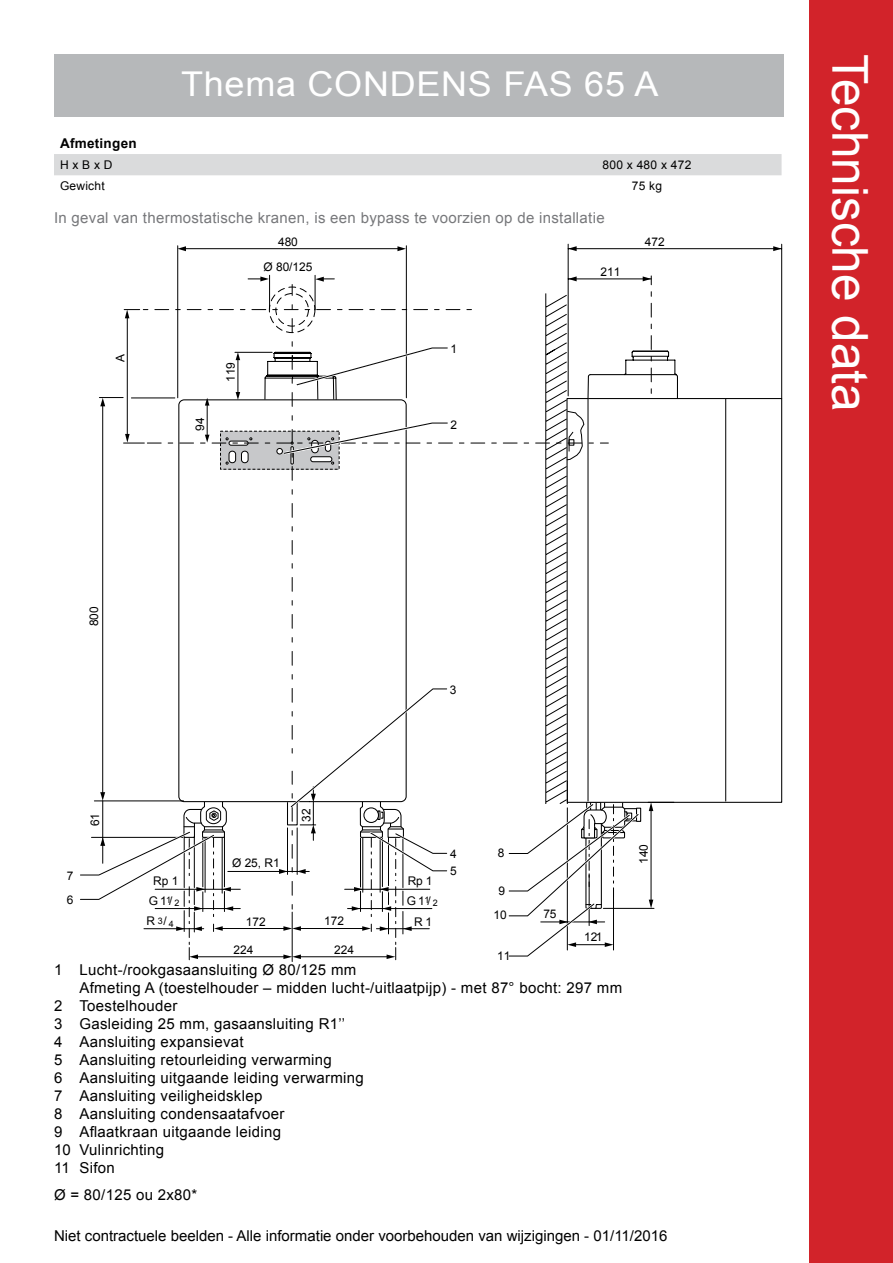
<style>
.page{position:relative;width:893px;height:1263px;background:#fff}
.page>*{position:absolute;margin:0;border:0;box-sizing:border-box;transform-origin:0 0}
.t1{font:49.5px "Arial";color:#fff}
.t2{font:34.2px "Arial";letter-spacing:.02em;color:#fff;scale:1.05 1}
.t3{font:15px "Arial";letter-spacing:.02em;color:#000}
.t4{font:15px "Arial";color:#000}
.t5{font:15px "Arial";letter-spacing:.02em;color:#77787b}
.t6{font:700 13.5px "Arial";letter-spacing:.02em;color:#000}
.t7{font:12px/19.4px "Arial";color:#000}
.t8{font:12px "Arial";letter-spacing:.02em;color:#000}
.s1{font-size:9px}
</style>
<div class="page">
<div style="left:54px;top:54px;width:730px;height:63px;background:#b6b8ba"></div>
<div style="left:54px;top:154px;width:728px;height:21px;background:#dadbdc"></div>
<svg style="left:678px;top:397px;width:105px;height:406px"></svg>
<hr style="left:725px;top:398px;width:1px;height:403px;background:#000">
<hr style="left:406px;top:246px;width:1px;height:152px;background:#000">
<hr style="left:177px;top:246px;width:1px;height:152px;background:#000">
<svg style="left:177px;top:246px;width:9px;height:5px"></svg>
<svg style="left:397px;top:246px;width:9px;height:5px"></svg>
<svg style="left:569px;top:246px;width:8px;height:5px"></svg>
<svg style="left:773px;top:246px;width:8px;height:5px"></svg>
<hr style="left:182px;top:248px;width:221px;height:1px;background:#000">
<hr style="left:315px;top:275px;width:1px;height:34px;background:#000">
<hr style="left:269px;top:275px;width:1px;height:34px;background:#000">
<hr style="left:292px;top:912px;width:1px;height:49px;background:#000">
<hr style="left:568px;top:248px;width:214px;height:1px;background:#000">
<hr style="left:781px;top:244px;width:1px;height:155px;background:#000">
<hr style="left:568px;top:244px;width:1px;height:152px;background:#000">
<svg style="left:80px;top:276px;width:598px;height:684px"></svg>
<div style="left:809px;top:0;width:84px;height:1263px;background:#d2232a"></div>
<h2 class="t2" style="left:181px;top:62px;width:456px">Thema CONDENS FAS 65 A</h2>
<p class="t6" style="left:60px;top:135px;width:78px">Afmetingen</p>
<p class="t7" style="left:60px;top:155px;width:54px">H x B x D</p>
<p class="t8" style="left:603px;top:157px;width:90px">800 x 480 x 472</p>
<p class="t8" style="left:60px;top:178px;width:46px">Gewicht</p>
<p class="t7" style="left:632px;top:177px;width:32px">75 kg</p>
<p class="t5" style="left:54px;top:208px;width:552px">In geval van thermostatische kranen, is een bypass te voorzien op de installatie</p>
<p class="t7" style="left:278px;top:232px;width:21px">480</p>
<p class="t7" style="left:645px;top:232px;width:21px">472</p>
<p class="t7" style="left:111px;top:361px;width:9px;rotate:-90deg">A</p>
<p class="t7" style="left:263px;top:257px;width:51px">Ø 80/125</p>
<p class="t7" style="left:190px;top:431px;width:15px;rotate:-90deg">94</p>
<p class="t7" style="left:221px;top:382px;width:21px;rotate:-90deg">119</p>
<p class="t7" style="left:450px;top:339px;width:8px">1</p>
<p class="t7" style="left:450px;top:415px;width:8px">2</p>
<p class="t7" style="left:601px;top:262px;width:21px">211</p>
<p class="t7" style="left:84px;top:626px;width:21px;rotate:-90deg">800</p>
<p class="t7" style="left:450px;top:680px;width:8px">3</p>
<p class="t7" style="left:86px;top:826px;width:15px;rotate:-90deg">61</p>
<p class="t7" style="left:297px;top:822px;width:15px;rotate:-90deg">32</p>
<p class="t7" style="left:450px;top:844px;width:8px">4</p>
<p class="t7" style="left:232px;top:853px;width:49px">Ø 25, R1</p>
<p class="t7" style="left:67px;top:866px;width:8px">7</p>
<p class="t7" style="left:450px;top:862px;width:8px">5</p>
<p class="t7" style="left:153px;top:871px;width:27px">Rp 1</p>
<p class="t7" style="left:407px;top:871px;width:32px">Rp 1<br>G 1<span class="s1">1</span>/ <sub>2</sub></p>
<p class="t7" style="left:146px;top:911px;width:29px">R <span class="s1">3</span>/<sub>4</sub></p>
<p class="t7" style="left:67px;top:890px;width:8px">6</p>
<p class="t7" style="left:149px;top:891px;width:32px">G 1<span class="s1">1</span>/ <sub>2</sub></p>
<p class="t7" style="left:246px;top:912px;width:21px">172</p>
<p class="t7" style="left:324px;top:911px;width:21px">172</p>
<p class="t7" style="left:414px;top:912px;width:20px">R 1</p>
<p class="t7" style="left:234px;top:940px;width:21px">224</p>
<p class="t7" style="left:334px;top:940px;width:21px">224</p>
<p class="t7" style="left:498px;top:843px;width:8px">8</p>
<p class="t7" style="left:498px;top:881px;width:8px">9</p>
<p class="t7" style="left:494px;top:905px;width:15px">10</p>
<p class="t7" style="left:497px;top:946px;width:15px">11</p>
<p class="t7" style="left:543px;top:905px;width:15px">75</p>
<p class="t7" style="left:584px;top:928px;width:20px">121</p>
<p class="t3" style="left:54px;top:960px;width:304px">1 Lucht-/rookgasaansluiting Ø 80/125 mm</p>
<p class="t3" style="left:80px;top:978px;width:544px">Afmeting A (toestelhouder – midden lucht-/uitlaatpijp) - met 87° bocht: 297 mm</p>
<p class="t3" style="left:54px;top:996px;width:125px">2 Toestelhouder</p>
<p class="t3" style="left:54px;top:1014px;width:293px">3 Gasleiding 25 mm, gasaansluiting R1’’</p>
<p class="t3" style="left:54px;top:1032px;width:191px">4 Aansluiting expansievat</p>
<p class="t3" style="left:54px;top:1050px;width:279px">5 Aansluiting retourleiding verwarming</p>
<p class="t3" style="left:54px;top:1068px;width:311px">6 Aansluiting uitgaande leiding verwarming</p>
<p class="t3" style="left:54px;top:1086px;width:210px">7 Aansluiting veiligheidsklep</p>
<p class="t3" style="left:54px;top:1104px;width:232px">8 Aansluiting condensaatafvoer</p>
<p class="t3" style="left:54px;top:1122px;width:229px">9 Aflaatkraan uitgaande leiding</p>
<p class="t3" style="left:54px;top:1140px;width:112px">10 Vulinrichting</p>
<p class="t3" style="left:54px;top:1158px;width:62px">11 Sifon</p>
<p class="t3" style="left:54px;top:1185px;width:145px">Ø = 80/125 ou 2x80*</p>
<p class="t7" style="left:634px;top:864px;width:21px;rotate:-90deg">140</p>
<p class="t4" style="left:54px;top:1226px;width:615px">Niet contractuele beelden - Alle informatie onder voorbehouden van wijzigingen - 01/11/2016</p>
<h1 class="t1" style="left:882px;top:54px;width:359px;rotate:90deg">Technische data</h1>
</div>
